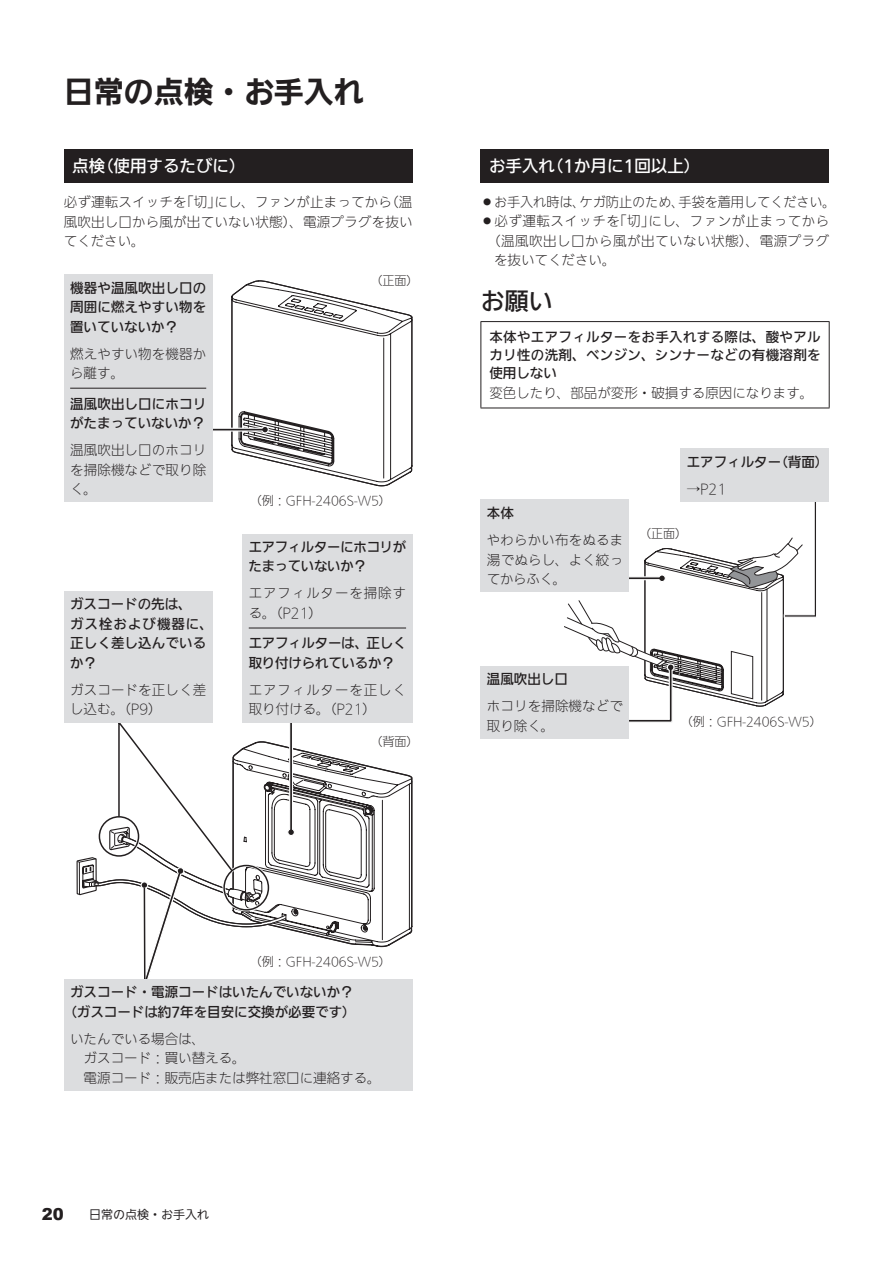
<style>
.page{position:relative;width:893px;height:1263px;background:#fff}
.page>*{position:absolute;margin:0;border:0;box-sizing:border-box;transform-origin:0 0}
.t1{font:700 30px "Iwa UD Go Dsp Pro";color:#231f20}
.t2{font:500 24px "Iwa UD Go Hon Pro";color:#231f20}
.t3{font:500 16.5px "Iwa UD Go Hon Pro";color:#fff}
.t4{font:900 16.5px "Arial";color:#231f20}
.t5{font:300 13.5px/19.5px "Iwa UD Go Hon Pro";letter-spacing:.01em;color:#231f20}
.t6{font:500 13.5px/19.5px "Iwa UD Go Hon Pro";color:#231f20;text-align:justify}
.t7{font:300 13.5px "Iwa UD Go Hon Pro";letter-spacing:.035em;color:#231f20}
.t8{font:500 13.5px/19.5px "Iwa UD Go Hon Pro";letter-spacing:-.02em;color:#231f20}
.t9{font:300 13.5px/19.5px "Iwa UD Go Hon Pro";letter-spacing:.065em;color:#231f20}
.t10{font:300 12px "Iwa UD Go Hon Pro";color:#231f20}
.t11{font:100 12px "Iwa UD Go Hon Pro";color:#231f20}
</style>
<div class="page">
<svg style="left:213px;top:280px;width:199px;height:206px"></svg>
<svg style="left:77px;top:722px;width:335px;height:257px"></svg>
<hr style="left:144px;top:887px;width:2px;height:96px;background:#231f20">
<svg style="left:564px;top:499px;width:252px;height:223px"></svg>
<div style="left:680px;top:448px;width:149px;height:54px;background:#dcdddf"></div>
<div style="left:64px;top:149px;width:348px;height:34px;background:#231f20"></div>
<div style="left:64px;top:274px;width:149px;height:228px;background:#dcdddf"></div>
<hr style="left:70px;top:388px;width:136px;height:1px;background:#231f20">
<div style="left:64px;top:591px;width:149px;height:131px;background:#dcdddf"></div>
<div style="left:64px;top:979px;width:348px;height:112px;background:#dcdddf"></div>
<div style="left:480px;top:149px;width:349px;height:33px;background:#231f20"></div>
<div style="left:480px;top:666px;width:149px;height:73px;background:#dcdddf"></div>
<div style="left:480px;top:500px;width:149px;height:92px;background:#dcdddf"></div>
<hr style="left:829px;top:322px;width:1px;height:64px;background:#231f20">
<hr style="left:480px;top:321px;width:350px;height:1px;background:#231f20">
<hr style="left:480px;top:322px;width:1px;height:64px;background:#231f20">
<svg style="left:480px;top:386px;width:1px;height:22px"></svg>
<svg style="left:829px;top:386px;width:1px;height:22px"></svg>
<hr style="left:480px;top:408px;width:350px;height:1px;background:#231f20">
<div style="left:242px;top:534px;width:170px;height:188px;background:#dcdddf"></div>
<hr style="left:249px;top:628px;width:157px;height:1px;background:#231f20">
<h1 class="t1" style="left:64px;top:69px;width:301px">日常の点検・お手入れ</h1>
<p class="t3" style="left:72px;top:154px;width:175px">点検（使用するたびに）</p>
<p class="t5" style="left:64px;top:193px;width:350px;text-align:justify">必ず運転スイッチを「切」にし、ファンが止まってから（温風吹出し口から風が出ていない状態）、電源プラグを抜いてください。</p>
<p class="t6" style="left:70px;top:278px;width:138px">機器や温風吹出し口の周囲に燃えやすい物を置いていないか？</p>
<p class="t5" style="left:70px;top:344px;width:138px">燃えやすい物を機器から離す。</p>
<p class="t6" style="left:70px;top:394px;width:138px">温風吹出し口にホコリがたまっていないか？</p>
<p class="t5" style="left:70px;top:441px;width:138px;text-align:justify">温風吹出し口のホコリを掃除機などで取り除く。</p>
<p class="t6" style="left:70px;top:595px;width:144px;text-align:left">ガスコードの先は、<br>ガス栓および機器に、正しく差し込んでいるか？</p>
<p class="t5" style="left:70px;top:681px;width:138px">ガスコードを正しく差し込む。（P9）</p>
<p class="t10" style="left:370px;top:272px;width:49px">（正面）</p>
<p class="t10" style="left:250px;top:493px;width:142px">（例：GFH-2406S-W5）</p>
<p class="t8" style="left:249px;top:537px;width:159px">エアフィルターにホコリがたまっていないか？</p>
<p class="t9" style="left:249px;top:584px;width:159px">エアフィルターを掃除する。（P21）</p>
<p class="t8" style="left:249px;top:634px;width:159px">エアフィルターは、正しく取り付けられているか？</p>
<p class="t9" style="left:249px;top:681px;width:159px">エアフィルターを正しく取り付ける。（P21）</p>
<p class="t10" style="left:370px;top:733px;width:49px">（背面）</p>
<p class="t3" style="left:489px;top:153px;width:213px">お手入れ（1か月に1回以上）</p>
<p class="t5" style="left:480px;top:193px;width:357px">◦お手入れ時は、ケガ防止のため、手袋を着用してください。</p>
<p class="t7" style="left:480px;top:212px;width:350px">◦必ず運転スイッチを「切」にし、ファンが止まってから</p>
<p class="t7" style="left:487px;top:232px;width:343px">（温風吹出し口から風が出ていない状態）、電源プラグ</p>
<p class="t5" style="left:494px;top:251px;width:123px">を抜いてください。</p>
<h2 class="t2" style="left:481px;top:283px;width:73px">お願い</h2>
<p class="t6" style="left:489px;top:328px;width:333px;line-height:18px">本体やエアフィルターをお手入れする際は、酸やアルカリ性の洗剤、ベンジン、シンナーなどの有機溶剤を使用しない</p>
<p class="t5" style="left:489px;top:384px;width:326px">変色したり、部品が変形・破損する原因になります。</p>
<p class="t6" style="left:487px;top:503px;width:28px">本体</p>
<p class="t5" style="left:487px;top:531px;width:138px;text-align:justify">やわらかい布をぬるま湯でぬらし、よく絞ってからふく。</p>
<p class="t6" style="left:687px;top:452px;width:143px">エアフィルター（背面）</p>
<p class="t5" style="left:687px;top:480px;width:41px">→P21</p>
<p class="t10" style="left:639px;top:525px;width:49px">（正面）</p>
<p class="t6" style="left:487px;top:670px;width:82px">温風吹出し口</p>
<p class="t5" style="left:487px;top:697px;width:138px">ホコリを掃除機などで取り除く。</p>
<p class="t10" style="left:681px;top:713px;width:142px">（例：GFH-2406S-W5）</p>
<p class="t10" style="left:250px;top:953px;width:142px">（例：GFH-2406S-W5）</p>
<p class="t6" style="left:63px;top:983px;width:294px;text-align:center">ガスコード・電源コードはいたんでいないか？（ガスコードは約7年を目安に交換が必要です）</p>
<p class="t5" style="left:70px;top:1030px;width:312px">いたんでいる場合は、<br>　ガスコード：買い替える。<br>　電源コード：販売店または弊社窓口に連絡する。</p>
<p class="t4" style="left:42px;top:1202px;width:24px">20</p>
<p class="t11" style="left:89px;top:1206px;width:122px">日常の点検・お手入れ</p>
</div>
